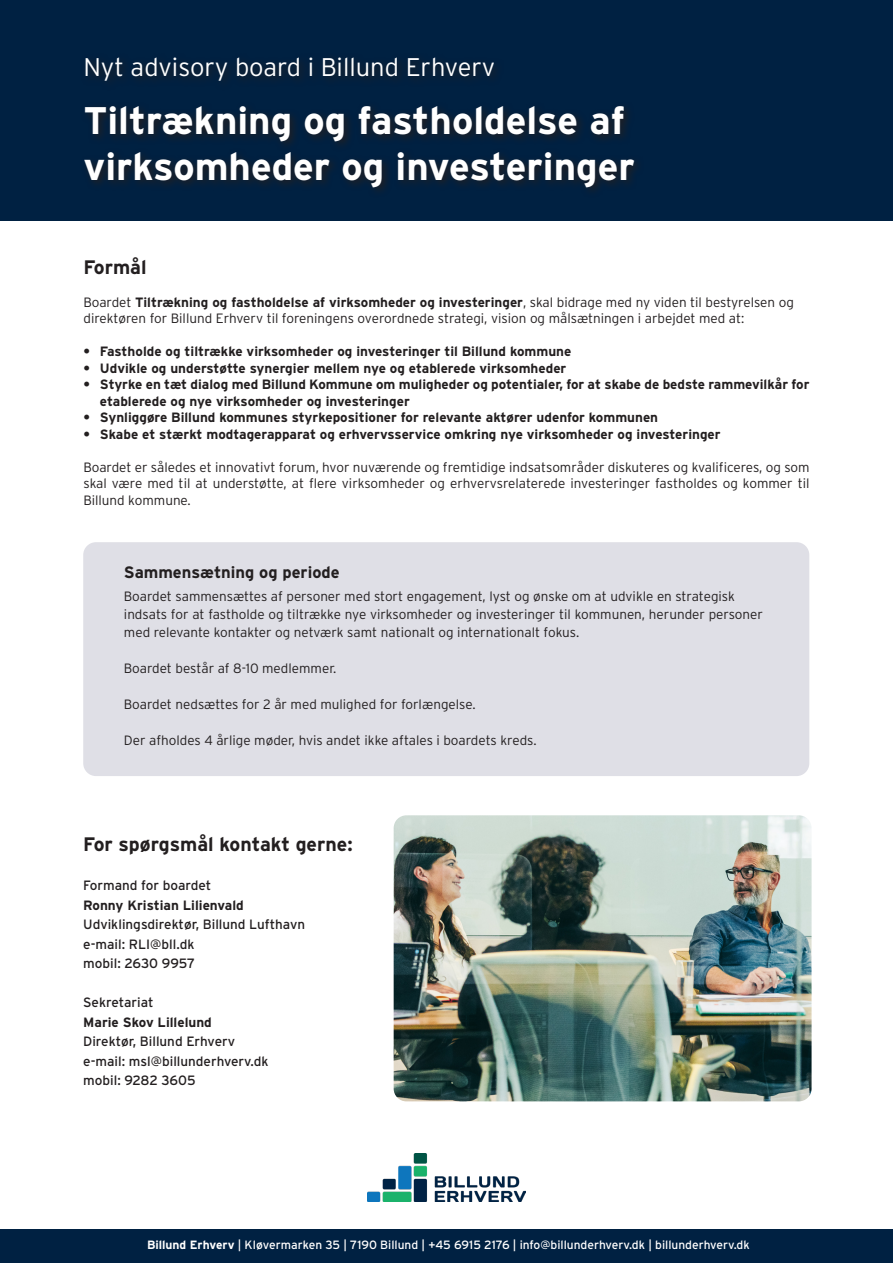
<style>
.page{position:relative;width:893px;height:1263px;background:#fff}
.page>*{position:absolute;margin:0;border:0;box-sizing:border-box;transform-origin:0 0}
.t1{font:700 38.4px "Interstate";color:#fff}
.t2{font:300 25.5px "Interstate";color:#fff}
.t3{font:700 19.5px "Interstate";color:#231f20}
.t4{font:700 16.5px "Interstate";color:#231f20}
.t5{font:300 13.5px/16.5px "Interstate";color:#231f20;text-align:justify}
.t6{font:700 13.5px "Interstate";color:#231f20}
.t7{font:13.5px "Interstate";color:#231f20}
.t8{font:12px "Interstate";color:#fff}
.s1{font-weight:300}
.s2{font-weight:700}
</style>
<div class="page">
<div style="left:0;top:0;width:893px;height:220px;background:#002142"></div>
<svg style="left:88px;top:108px;width:548px;height:82px;fill:#082039"></svg>
<div style="left:0;top:1229px;width:893px;height:34px;background:#002142"></div>
<img style="left:394px;top:815px;width:417px;height:286px">
<img style="left:368px;top:1153px;width:157px;height:48px">
<div style="left:81px;top:53px;width:423px;height:38px;background:#03203e"></div>
<div style="left:83px;top:542px;width:726px;height:234px;background:#dfdfe6;border-radius:13px"></div>
<p class="t2" style="left:83px;top:53px;width:413px">Nyt advisory board i Billund Erhverv</p>
<p class="t1" style="left:83px;top:99px;width:543px">Tiltrækning og fastholdelse af</p>
<p class="t1" style="left:83px;top:145px;width:553px">virksomheder og investeringer</p>
<p class="t3" style="left:83px;top:256px;width:65px">Formål</p>
<p class="t6" style="left:83px;top:294px;width:712px"><span class="s1">Boardet</span> Tiltrækning og fastholdelse af virksomheder og investeringer<span class="s1">, skal bidrage med ny viden til bestyrelsen og</span></p>
<p class="t5" style="left:83px;top:310px;width:662px">direktøren for Billund Erhverv til foreningens overordnede strategi, vision og målsætningen i arbejdet med at:</p>
<p class="t6" style="left:83px;top:344px;width:489px">• Fastholde og tiltrække virksomheder og investeringer til Billund kommune</p>
<p class="t6" style="left:83px;top:360px;width:484px">• Udvikle og understøtte synergier mellem nye og etablerede virksomheder</p>
<p class="t6" style="left:83px;top:377px;width:727px">• Styrke en tæt dialog med Billund Kommune om muligheder og potentialer, for at skabe de bedste rammevilkår for</p>
<p class="t6" style="left:100px;top:393px;width:311px">etablerede og nye virksomheder og investeringer</p>
<p class="t6" style="left:83px;top:410px;width:576px">• Synliggøre Billund kommunes styrkepositioner for relevante aktører udenfor kommunen</p>
<p class="t6" style="left:83px;top:426px;width:639px">• Skabe et stærkt modtagerapparat og erhvervsservice omkring nye virksomheder og investeringer</p>
<p class="t5" style="left:83px;top:458px;width:728px">Boardet er således et innovativt forum, hvor nuværende og fremtidige indsatsområder diskuteres og kvalificeres, og som skal være med til at understøtte, at flere virksomheder og erhvervsrelaterede investeringer fastholdes og kommer til Billund kommune.</p>
<p class="t4" style="left:124px;top:563px;width:217px">Sammensætning og periode</p>
<p class="t5" style="left:124px;top:588px;width:613px">Boardet sammensættes af personer med stort engagement, lyst og ønske om at udvikle en strategisk</p>
<p class="t5" style="left:124px;top:605px;width:641px;line-height:18px">indsats for at fastholde og tiltrække nye virksomheder og investeringer til kommunen, herunder personer med relevante kontakter og netværk samt nationalt og internationalt fokus.</p>
<p class="t5" style="left:124px;top:660px;width:214px">Boardet består af 8-10 medlemmer.</p>
<p class="t5" style="left:124px;top:696px;width:353px">Boardet nedsættes for 2 år med mulighed for forlængelse.</p>
<p class="t5" style="left:124px;top:732px;width:414px">Der afholdes 4 årlige møder, hvis andet ikke aftales i boardets kreds.</p>
<p class="t3" style="left:83px;top:833px;width:271px">For spørgsmål kontakt gerne:</p>
<p class="t7" style="left:83px;top:878px;width:130px">Formand for boardet</p>
<p class="t6" style="left:83px;top:897px;width:162px">Ronny Kristian Lilienvald</p>
<p class="t7" style="left:83px;top:917px;width:223px">Udviklingsdirektør, Billund Lufthavn</p>
<p class="t7" style="left:83px;top:936px;width:113px">e-mail: RLI@bll.dk</p>
<p class="t7" style="left:83px;top:956px;width:113px">mobil: 2630 9957</p>
<p class="t7" style="left:83px;top:995px;width:72px">Sekretariat</p>
<p class="t6" style="left:83px;top:1014px;width:130px">Marie Skov Lillelund</p>
<p class="t7" style="left:83px;top:1034px;width:153px">Direktør, Billund Erhverv</p>
<p class="t7" style="left:83px;top:1053px;width:187px">e-mail: msl@billunderhverv.dk</p>
<p class="t7" style="left:83px;top:1073px;width:114px">mobil: 9282 3605</p>
<p class="t8" style="left:147px;top:1237px;width:604px"><span class="s2">Billund Erhverv</span> | Kløvermarken 35 | 7190 Billund | +45 6915 2176 | info@billunderhverv.dk | billunderhverv.dk</p>
</div>
